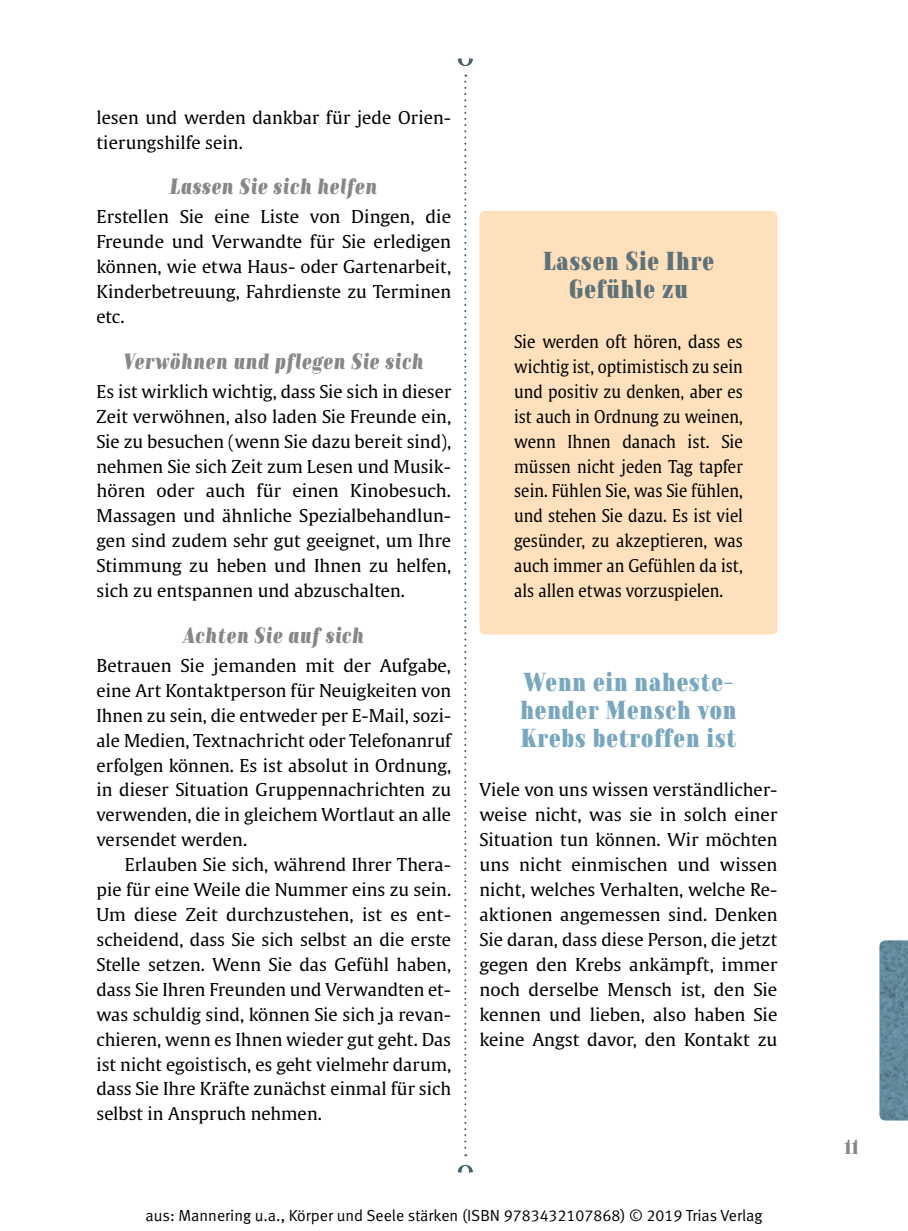
<style>
.page{position:relative;width:908px;height:1231px;background:#fff}
.page>*{position:absolute;margin:0;border:0;box-sizing:border-box;transform-origin:0 0}
.t1{font:900 26px/28px "TT Moons";letter-spacing:.04em;color:#79a7be;scale:.9 1}
.t2{font:900 26px/28px "TT Moons";letter-spacing:.04em;color:#5f7277;text-align:center;scale:.9 1}
.t3{font:italic 900 22px "TT Moons";letter-spacing:.04em;color:#878787;scale:.9 1}
.t4{font:700 20px "TT Moons";color:#878787}
.t5{font:17.6px/25px "Thieme Gulliver 2011";letter-spacing:.005em;color:#000;text-align:justify}
.t6{font:17.6px/25px "Thieme Gulliver 2011";letter-spacing:.005em;color:#000;text-align:justify;scale:.92 1}
.t7{font:16px "Meta Normal LF";color:#000}
</style>
<div class="page">
<svg style="left:464px;top:75px;width:2px;height:1081px"></svg>
<svg style="left:457px;top:58px;width:15px;height:8px"></svg>
<svg style="left:457px;top:1164px;width:15px;height:8px"></svg>
<div style="left:479px;top:211px;width:298px;height:423px;background:#fee0bc;border-radius:6px"></div>
<img style="left:879px;top:940px;width:28px;height:180px">
<p class="t5" style="left:96px;top:104px;width:356px">lesen und werden dankbar für jede Orien&shy;tierungshilfe sein.</p>
<p class="t3" style="left:170px;top:173px;width:232px">Lassen Sie sich helfen</p>
<p class="t5" style="left:96px;top:203px;width:356px">Erstellen Sie eine Liste von Dingen, die Freunde und Verwandte für Sie erledigen können, wie etwa Haus- oder Gartenarbeit, Kinderbetreuung, Fahrdienste zu Terminen etc.</p>
<p class="t3" style="left:124px;top:347px;width:335px">Verwöhnen und pflegen Sie sich</p>
<p class="t5" style="left:96px;top:378px;width:356px">Es ist wirklich wichtig, dass Sie sich in dieser Zeit verwöhnen, also laden Sie Freunde ein, Sie zu besuchen (wenn Sie dazu bereit sind), nehmen Sie sich Zeit zum Lesen und Musik&shy;hören oder auch für einen Kinobesuch.<br>Massagen und ähnliche Spezialbehandlun&shy;gen sind zudem sehr gut geeignet, um Ihre Stimmung zu heben und Ihnen zu helfen, sich zu entspannen und abzuschalten.</p>
<p class="t3" style="left:183px;top:621px;width:202px">Achten Sie auf sich</p>
<p class="t5" style="left:96px;top:652px;width:356px">Betrauen Sie jemanden mit der Aufgabe, eine Art Kontaktperson für Neuigkeiten von Ihnen zu sein, die entweder per E-Mail, sozi&shy;ale Medien, Textnachricht oder Telefonanruf erfolgen können. Es ist absolut in Ordnung, in dieser Situation Gruppennachrichten zu verwenden, die in gleichem Wortlaut an alle versendet werden.</p>
<p class="t5" style="left:96px;top:851px;width:356px;text-indent:28px">Erlauben Sie sich, während Ihrer Thera&shy;pie für eine Weile die Nummer eins zu sein.<br>Um diese Zeit durchzustehen, ist es ent&shy;scheidend, dass Sie sich selbst an die erste Stelle setzen. Wenn Sie das Gefühl haben, dass Sie Ihren Freunden und Verwandten et&shy;was schuldig sind, können Sie sich ja revan&shy;chieren, wenn es Ihnen wieder gut geht. Das ist nicht egoistisch, es geht vielmehr darum, dass Sie Ihre Kräfte zunächst einmal für sich selbst in Anspruch nehmen.</p>
<h1 class="t2" style="left:542px;top:247px;width:191px">Lassen Sie Ihre<br>Gefühle zu</h1>
<p class="t6" style="left:514px;top:328px;width:250px">Sie werden oft hören, dass es wichtig ist, optimistisch zu sein und positiv zu denken, aber es ist auch in Ordnung zu weinen, wenn Ihnen danach ist. Sie müssen nicht jeden Tag tapfer sein. Fühlen Sie, was Sie fühlen, und stehen Sie dazu. Es ist viel gesünder, zu akzeptieren, was auch immer an Gefühlen da ist, als allen etwas vorzuspielen.</p>
<h1 class="t1" style="left:520px;top:668px;width:241px">Wenn ein naheste&shy;hender Mensch von<br>Krebs betroffen ist</h1>
<p class="t5" style="left:479px;top:776px;width:299px">Viele von uns wissen verständlicher&shy;weise nicht, was sie in solch einer Situation tun können. Wir möchten uns nicht einmischen und wissen nicht, welches Verhalten, welche Re&shy;aktionen angemessen sind. Denken Sie daran, dass diese Person, die jetzt gegen den Krebs ankämpft, immer noch derselbe Mensch ist, den Sie kennen und lieben, also haben Sie keine Angst davor, den Kontakt zu</p>
<p class="t7" style="left:145px;top:1205px;width:618px">aus: Mannering u.a., Körper und Seele stärken (ISBN 9783432107868) © 2019 Trias Verlag</p>
<p class="t4" style="left:843px;top:1135px;width:16px">11</p>
</div>
